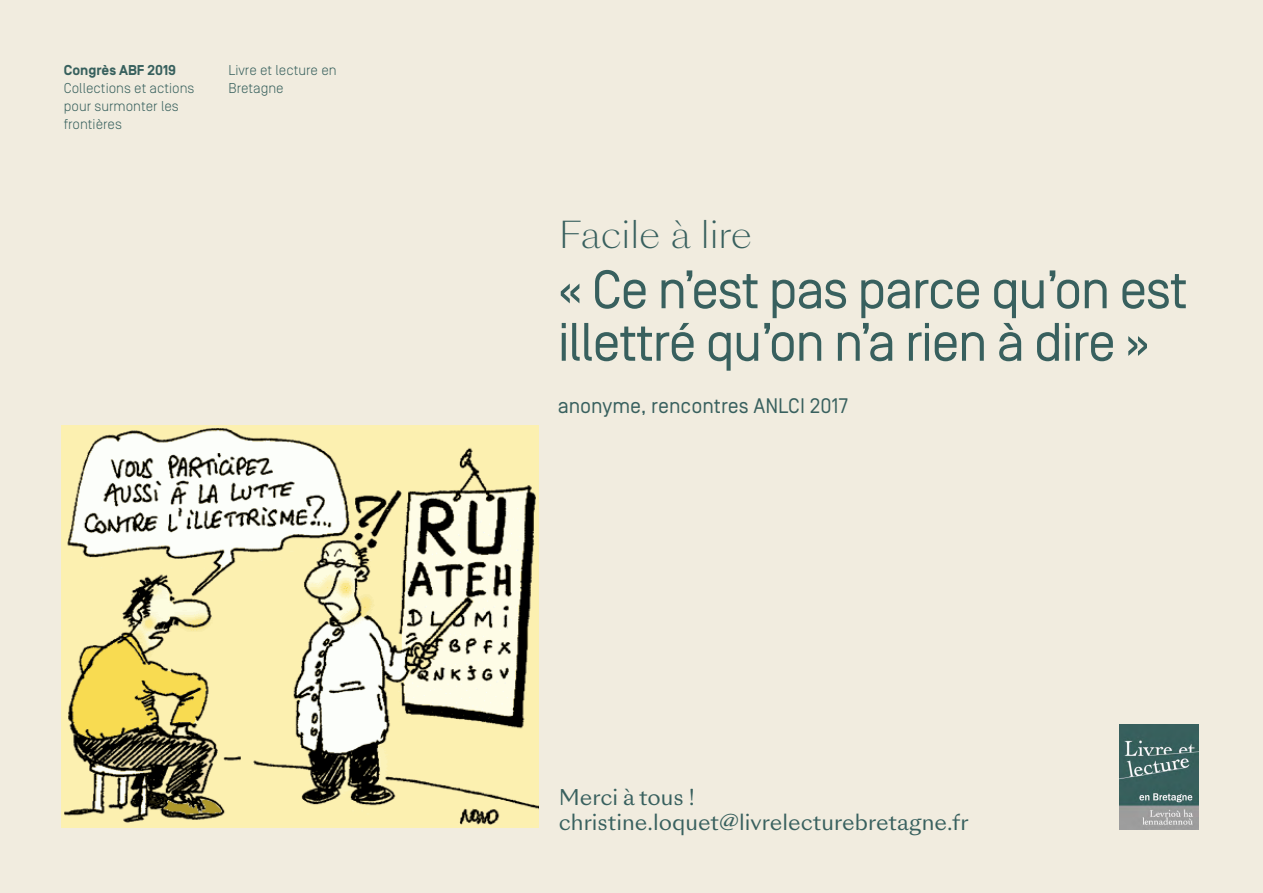
<style>
.page{position:relative;width:1263px;height:893px;background:#fff}
.page>*{position:absolute;margin:0;border:0;box-sizing:border-box;transform-origin:0 0}
.texte_courant{font:54px/52.5px "Simplon Norm";letter-spacing:-.03em;color:#38605e}
.t1{font:300 36px "Sang Bleu Sunrise";color:#38605e}
.t2{font:21px "Sang Bleu Sunrise Livre";color:#38605e}
.texte_courant-2{font:21px "Simplon Norm";color:#38605e}
.TEXT_INFOS_1{font:300 14.25px/18px "Simplon Norm";color:#37605d}
.TEXT_INFOS_1-2{font:700 14.25px "Simplon Norm";color:#37605d}
</style>
<div class="page">
<div style="left:0;top:1px;width:1263px;height:892px;background:#f1ecdf"></div>
<img style="left:1119px;top:724px;width:80px;height:105px">
<img style="left:62px;top:425px;width:476px;height:403px">
<p class="TEXT_INFOS_1-2" style="left:64px;top:63px;width:114px">Congrès ABF 2019</p>
<p class="TEXT_INFOS_1" style="left:64px;top:80px;width:132px">Collections et actions pour surmonter les frontières</p>
<p class="TEXT_INFOS_1" style="left:228px;top:62px;width:110px">Livre et lecture en<br>Bretagne</p>
<p class="t1" style="left:559px;top:211px;width:195px">Facile à lire</p>
<p class="texte_courant" style="left:558px;top:265px;width:632px">« Ce n’est pas parce qu’on est illettré qu’on n’a rien à dire »</p>
<p class="texte_courant-2" style="left:558px;top:395px;width:292px">anonyme, rencontres ANLCI 2017</p>
<p class="t2" style="left:559px;top:782px;width:137px">Merci à tous !</p>
<p class="t2" style="left:559px;top:807px;width:411px">christine.loquet@livrelecturebretagne.fr</p>
</div>
